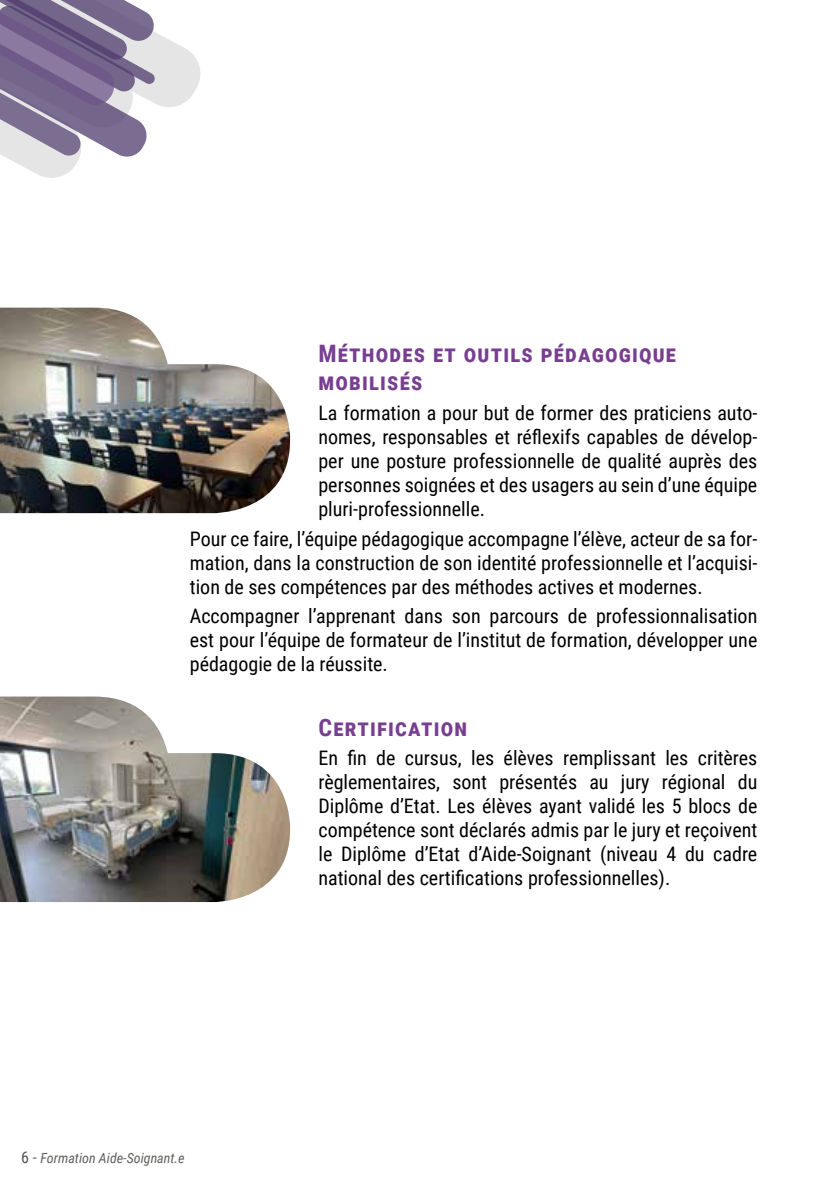
<style>
.page{position:relative;width:840px;height:1191px;background:#fff}
.page>*{position:absolute;margin:0;border:0;box-sizing:border-box;transform-origin:0 0}
.t1{font:700 24px/28.8px "Roboto Condensed";letter-spacing:.05em;color:#783f91}
.t2{font:20px/24px "Roboto Condensed";color:#000;text-align:justify}
.t3{font:italic 14px "Roboto Condensed";color:#60615d}
.s1{font-style:normal;font-size:16px;color:#505456}
.s2{font-style:normal;font-size:16px}
</style>
<div class="page">
<svg style="left:0;top:0;width:201px;height:178px"></svg>
<img style="left:0;top:696px;width:290px;height:206px">
<img style="left:0;top:308px;width:290px;height:205px">
<p class="t1" style="left:318px;top:338px;width:359px">Méthodes et outils pédagogique mobilisés</p>
<p class="t2" style="left:318px;top:400px;width:440px">La formation a pour but de former des praticiens auto&shy;nomes, responsables et réflexifs capables de dévelop&shy;per une posture professionnelle de qualité auprès des personnes soignées et des usagers au sein d’une équipe pluri-professionnelle.</p>
<p class="t2" style="left:190px;top:526px;width:568px">Pour ce faire, l’équipe pédagogique accompagne l’élève, acteur de sa for&shy;mation, dans la construction de son identité professionnelle et l’acquisi&shy;tion de ses compétences par des méthodes actives et modernes.</p>
<p class="t2" style="left:190px;top:603px;width:568px">Accompagner l’apprenant dans son parcours de professionnalisation est pour l’équipe de formateur de l’institut de formation, développer une pédagogie de la réussite.</p>
<p class="t3" style="left:21px;top:1148px;width:165px"><span class="s1">6</span> <span class="s2">-</span> Formation Aide-Soignant.e</p>
<p class="t1" style="left:318px;top:712px;width:150px">Certification</p>
<p class="t2" style="left:318px;top:745px;width:440px">En fin de cursus, les élèves remplissant les critères règlementaires, sont présentés au jury régional du Diplôme d’Etat. Les élèves ayant validé les 5 blocs de compétence sont déclarés admis par le jury et reçoivent le Diplôme d’Etat d’Aide-Soignant (niveau 4 du cadre national des certifications professionnelles).</p>
</div>
